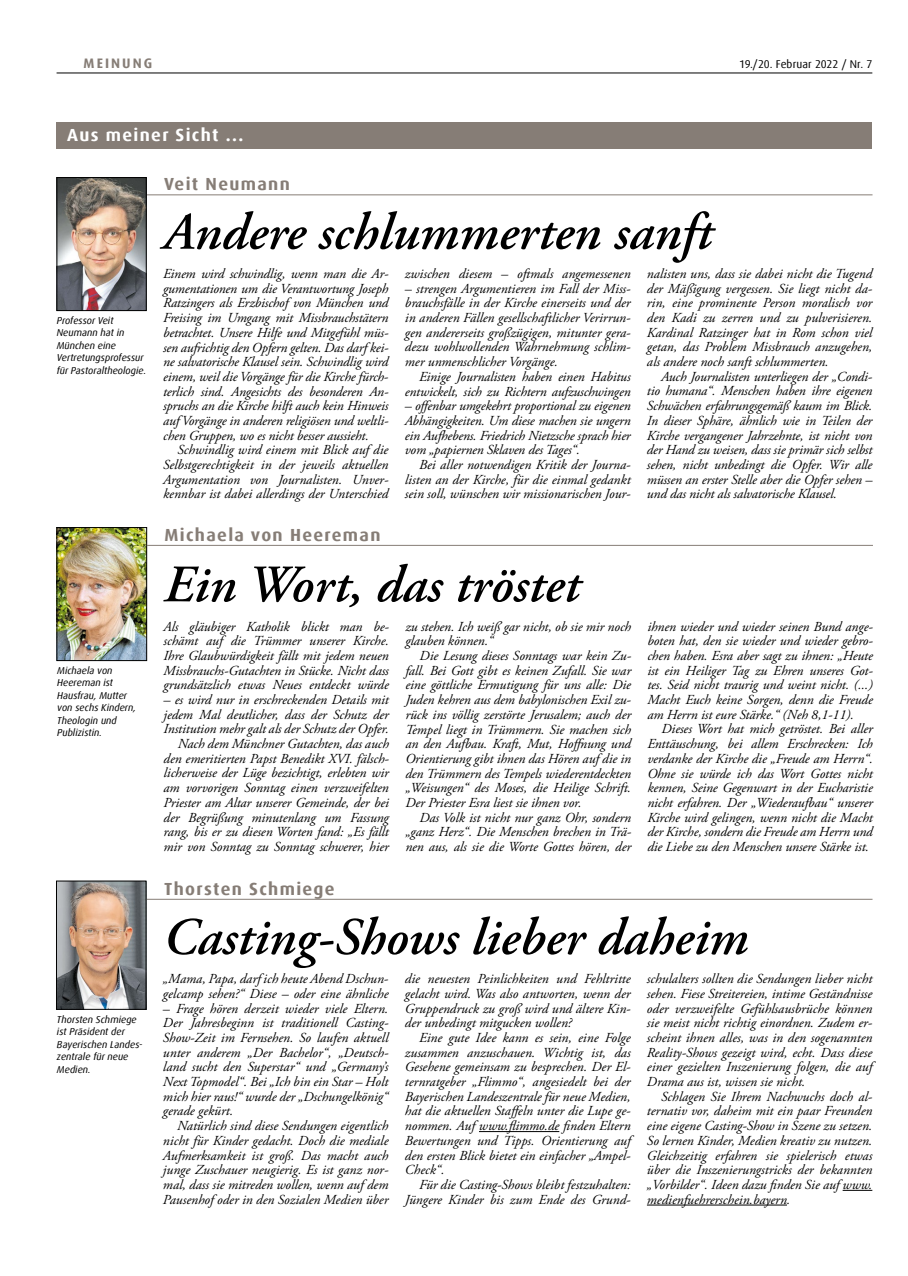
<style>
.page{position:relative;width:908px;height:1276px;background:#fff}
.page>*{position:absolute;margin:0;border:0;box-sizing:border-box;transform-origin:0 0}
.t1{font:italic 600 52.5px "Adobe Garamond Pro";color:#000}
.t2{font:700 17.5px "Dax Offc Pro";letter-spacing:.075em;color:#867d76}
.t3{font:700 17.5px "Dax Offc Pro";letter-spacing:.075em;color:#fff}
.t4{font:italic 13.75px/14.6px "Adobe Garamond Pro";letter-spacing:-.005em;color:#000;text-align:justify}
.t5{font:700 13.75px "Dax Offc Pro";letter-spacing:.15em;color:#867d76}
.t6{font:11.25px "Dax Offc Pro";letter-spacing:.01em;color:#000}
.t7{font:italic 10px/12.5px "Dax Offc Pro";color:#000}
</style>
<div class="page">
<hr style="left:57px;top:73px;width:814px;height:1px;background:#000">
<div style="left:57px;top:122px;width:814px;height:26px;background:#867d76"></div>
<hr style="left:479px;top:1131px;width:80px;height:1px;background:#000">
<svg style="left:842px;top:1190px;width:29px;height:1px"></svg>
<hr style="left:646px;top:1204px;width:140px;height:1px;background:#000">
<hr style="left:146px;top:899px;width:726px;height:1px;background:#867d76">
<hr style="left:146px;top:194px;width:726px;height:1px;background:#867d76">
<img style="left:59px;top:529px;width:86px;height:130px">
<div style="left:57px;top:527px;width:90px;height:134px;border:1px solid #000"></div>
<img style="left:59px;top:179px;width:85px;height:130px">
<div style="left:57px;top:177px;width:89px;height:134px;border:1px solid #000"></div>
<hr style="left:147px;top:545px;width:725px;height:1px;background:#867d76">
<img style="left:58px;top:883px;width:86px;height:124px">
<div style="left:56px;top:881px;width:90px;height:128px;border:1px solid #000"></div>
<p class="t5" style="left:84px;top:54px;width:70px">MEINUNG</p>
<p class="t6" style="left:738px;top:56px;width:134px">19./20. Februar 2022 / Nr. 7</p>
<p class="t3" style="left:67px;top:124px;width:177px">Aus meiner Sicht ...</p>
<p class="t2" style="left:164px;top:173px;width:127px">Veit Neumann</p>
<p class="t7" style="left:57px;top:314px;width:91px">Professor Veit<br>Neumann hat in<br>München eine<br>Vertretungsprofessur für Pastoraltheologie.</p>
<p class="t7" style="left:57px;top:664px;width:80px">Michaela von<br>Heereman ist<br>Hausfrau, Mutter von sechs Kindern,<br>Theologin und<br>Publizistin.</p>
<p class="t7" style="left:57px;top:1013px;width:87px">Thorsten Schmiege ist Präsident der<br>Bayerischen Landes&shy;zentrale für neue<br>Medien.</p>
<h1 class="t1" style="left:163px;top:202px;width:550px">Andere schlummerten sanft</h1>
<p class="t4" style="left:163px;top:267px;width:227px">Einem wird schwindlig, wenn man die Ar&shy;gumentationen um die Verantwortung Joseph Ratzingers als Erzbischof von München und Freising im Umgang mit Missbrauchstätern betrachtet. Unsere Hilfe und Mitgefühl müs&shy;sen aufrichtig den Opfern gelten. Das darf kei&shy;ne salvatorische Klausel sein. Schwindlig wird einem, weil die Vorgänge für die Kirche fürch&shy;terlich sind. Angesichts des besonderen An&shy;spruchs an die Kirche hilft auch kein Hinweis auf Vorgänge in anderen religiösen und weltli&shy;chen Gruppen, wo es nicht besser aussieht.</p>
<p class="t4" style="left:163px;top:443px;width:227px;text-indent:14px">Schwindlig wird einem mit Blick auf die Selbstgerechtigkeit in der jeweils aktuellen Argumentation von Journalisten. Unver&shy;kennbar ist dabei allerdings der Unterschied</p>
<p class="t2" style="left:164px;top:523px;width:217px">Michaela von Heereman</p>
<p class="t4" style="left:405px;top:267px;width:227px">zwischen diesem – oftmals angemessenen</p>
<p class="t4" style="left:405px;top:281px;width:227px">– strengen Argumentieren im Fall der Miss&shy;brauchsfälle in der Kirche einerseits und der in anderen Fällen gesellschaftlicher Verirrun&shy;gen andererseits großzügigen, mitunter gera&shy;dezu wohlwollenden Wahrnehmung schlim&shy;mer unmenschlicher Vorgänge.</p>
<p class="t4" style="left:405px;top:369px;width:227px;text-align:right">Einige Journalisten haben einen Habitus entwickelt, sich zu Richtern aufzuschwingen</p>
<p class="t4" style="left:405px;top:399px;width:227px">– offenbar umgekehrt proportional zu eigenen Abhängigkeiten. Um diese machen sie ungern ein Aufhebens. Friedrich Nietzsche sprach hier vom „papiernen Sklaven des Tages“.</p>
<p class="t4" style="left:405px;top:458px;width:227px;text-indent:14px">Bei aller notwendigen Kritik der Journa&shy;listen an der Kirche, für die einmal gedankt sein soll, wünschen wir missionarischen Jour-</p>
<h1 class="t1" style="left:163px;top:554px;width:417px">Ein Wort, das tröstet</h1>
<p class="t4" style="left:163px;top:619px;width:227px">Als gläubiger Katholik blickt man be&shy;schämt auf die Trümmer unserer Kirche.<br>Ihre Glaubwürdigkeit fällt mit jedem neuen Missbrauchs-Gutachten in Stücke. Nicht dass grundsätzlich etwas Neues entdeckt würde</p>
<p class="t4" style="left:163px;top:693px;width:227px;text-align:right">– es wird nur in erschreckenden Details mit jedem Mal deutlicher, dass der Schutz der Institution mehr galt als der Schutz der Opfer.<br>Nach dem Münchner Gutachten, das auch den emeritierten Papst Benedikt XVI. fälsch&shy;licherweise der Lüge bezichtigt, erlebten wir am vorvorigen Sonntag einen verzweifelten Priester am Altar unserer Gemeinde, der bei der Begrüßung minutenlang um Fassung rang, bis er zu diesen Worten fand: „Es fällt mir von Sonntag zu Sonntag schwerer, hier</p>
<p class="t2" style="left:164px;top:877px;width:172px">Thorsten Schmiege</p>
<p class="t4" style="left:405px;top:619px;width:227px">zu stehen. Ich weiß gar nicht, ob sie mir noch glauben können.“</p>
<p class="t4" style="left:405px;top:649px;width:227px;text-indent:14px">Die Lesung dieses Sonntags war kein Zu&shy;fall. Bei Gott gibt es keinen Zufall. Sie war eine göttliche Ermutigung für uns alle: Die Juden kehren aus dem babylonischen Exil zu&shy;rück ins völlig zerstörte Jerusalem; auch der Tempel liegt in Trümmern. Sie machen sich an den Aufbau. Kraft, Mut, Hoffnung und Orientierung gibt ihnen das Hören auf die in den Trümmern des Tempels wiederentdeckten „Weisungen“ des Moses, die Heilige Schrift.<br>Der Priester Esra liest sie ihnen vor.</p>
<p class="t4" style="left:405px;top:810px;width:227px;text-indent:14px">Das Volk ist nicht nur ganz Ohr, sondern „ganz Herz“. Die Menschen brechen in Trä&shy;nen aus, als sie die Worte Gottes hören, der</p>
<p class="t4" style="left:646px;top:267px;width:227px">nalisten uns, dass sie dabei nicht die Tugend der Mäßigung vergessen. Sie liegt nicht da&shy;rin, eine prominente Person moralisch vor den Kadi zu zerren und zu pulverisieren.<br>Kardinal Ratzinger hat in Rom schon viel getan, das Problem Missbrauch anzugehen, als andere noch sanft schlummerten.</p>
<p class="t4" style="left:646px;top:369px;width:227px;text-indent:14px">Auch Journalisten unterliegen der „Condi&shy;tio humana“. Menschen haben ihre eigenen Schwächen erfahrungsgemäß kaum im Blick.<br>In dieser Sphäre, ähnlich wie in Teilen der Kirche vergangener Jahrzehnte, ist nicht von der Hand zu weisen, dass sie primär sich selbst sehen, nicht unbedingt die Opfer. Wir alle müssen an erster Stelle aber die Opfer sehen – und das nicht als salvatorische Klausel.</p>
<p class="t4" style="left:647px;top:619px;width:227px">ihnen wieder und wieder seinen Bund ange&shy;boten hat, den sie wieder und wieder gebro&shy;chen haben. Esra aber sagt zu ihnen: „Heute ist ein Heiliger Tag zu Ehren unseres Got&shy;tes. Seid nicht traurig und weint nicht. (...)<br>Macht Euch keine Sorgen, denn die Freude am Herrn ist eure Stärke.“ (Neh 8,1-11).</p>
<p class="t4" style="left:647px;top:722px;width:227px;text-indent:14px">Dieses Wort hat mich getröstet. Bei aller Enttäuschung, bei allem Erschrecken: Ich verdanke der Kirche die „Freude am Herrn“.<br>Ohne sie würde ich das Wort Gottes nicht kennen, Seine Gegenwart in der Eucharistie nicht erfahren. Der „Wiederaufbau“ unserer Kirche wird gelingen, wenn nicht die Macht der Kirche, sondern die Freude am Herrn und die Liebe zu den Menschen unsere Stärke ist.</p>
<h1 class="t1" style="left:163px;top:907px;width:586px">Casting-Shows lieber daheim</h1>
<p class="t4" style="left:163px;top:972px;width:227px">„Mama, Papa, darf ich heute Abend Dschun&shy;gelcamp sehen?“ Diese – oder eine ähnliche</p>
<p class="t4" style="left:163px;top:1001px;width:227px">– Frage hören derzeit wieder viele Eltern.<br>Der Jahresbeginn ist traditionell Casting-Show-Zeit im Fernsehen. So laufen aktuell unter anderem „Der Bachelor“, „Deutsch&shy;land sucht den Superstar“ und „Germany’s Next Topmodel“. Bei „Ich bin ein Star – Holt mich hier raus!“ wurde der „Dschungelkönig“ gerade gekürt.</p>
<p class="t4" style="left:163px;top:1119px;width:227px;text-indent:14px">Natürlich sind diese Sendungen eigentlich nicht für Kinder gedacht. Doch die mediale Aufmerksamkeit ist groß. Das macht auch junge Zuschauer neugierig. Es ist ganz nor&shy;mal, dass sie mitreden wollen, wenn auf dem Pausenhof oder in den Sozialen Medien über</p>
<p class="t4" style="left:405px;top:972px;width:227px">die neuesten Peinlichkeiten und Fehltritte gelacht wird. Was also antworten, wenn der Gruppendruck zu groß wird und ältere Kin&shy;der unbedingt mitgucken wollen?</p>
<p class="t4" style="left:405px;top:1030px;width:227px;text-indent:14px">Eine gute Idee kann es sein, eine Folge zusammen anzuschauen. Wichtig ist, das Gesehene gemeinsam zu besprechen. Der El&shy;ternratgeber „Flimmo“, angesiedelt bei der Bayerischen Landeszentrale für neue Medien, hat die aktuellen Staffeln unter die Lupe ge&shy;nommen. Auf www.flimmo.de finden Eltern Bewertungen und Tipps. Orientierung auf den ersten Blick bietet ein einfacher „Ampel-Check“.</p>
<p class="t4" style="left:405px;top:1177px;width:227px;text-align:right">Für die Casting-Shows bleibt festzuhalten:<br>Jüngere Kinder bis zum Ende des Grund-</p>
<p class="t4" style="left:646px;top:972px;width:227px">schulalters sollten die Sendungen lieber nicht sehen. Fiese Streitereien, intime Geständnisse oder verzweifelte Gefühlsausbrüche können sie meist nicht richtig einordnen. Zudem er&shy;scheint ihnen alles, was in den sogenannten Reality-Shows gezeigt wird, echt. Dass diese einer gezielten Inszenierung folgen, die auf Drama aus ist, wissen sie nicht.</p>
<p class="t4" style="left:646px;top:1089px;width:227px;text-indent:14px">Schlagen Sie Ihrem Nachwuchs doch al&shy;ternativ vor, daheim mit ein paar Freunden eine eigene Casting-Show in Szene zu setzen.<br>So lernen Kinder, Medien kreativ zu nutzen.<br>Gleichzeitig erfahren sie spielerisch etwas über die Inszenierungstricks der bekannten „Vorbilder“. Ideen dazu finden Sie auf www. medienfuehrerschein.bayern.</p>
</div>
